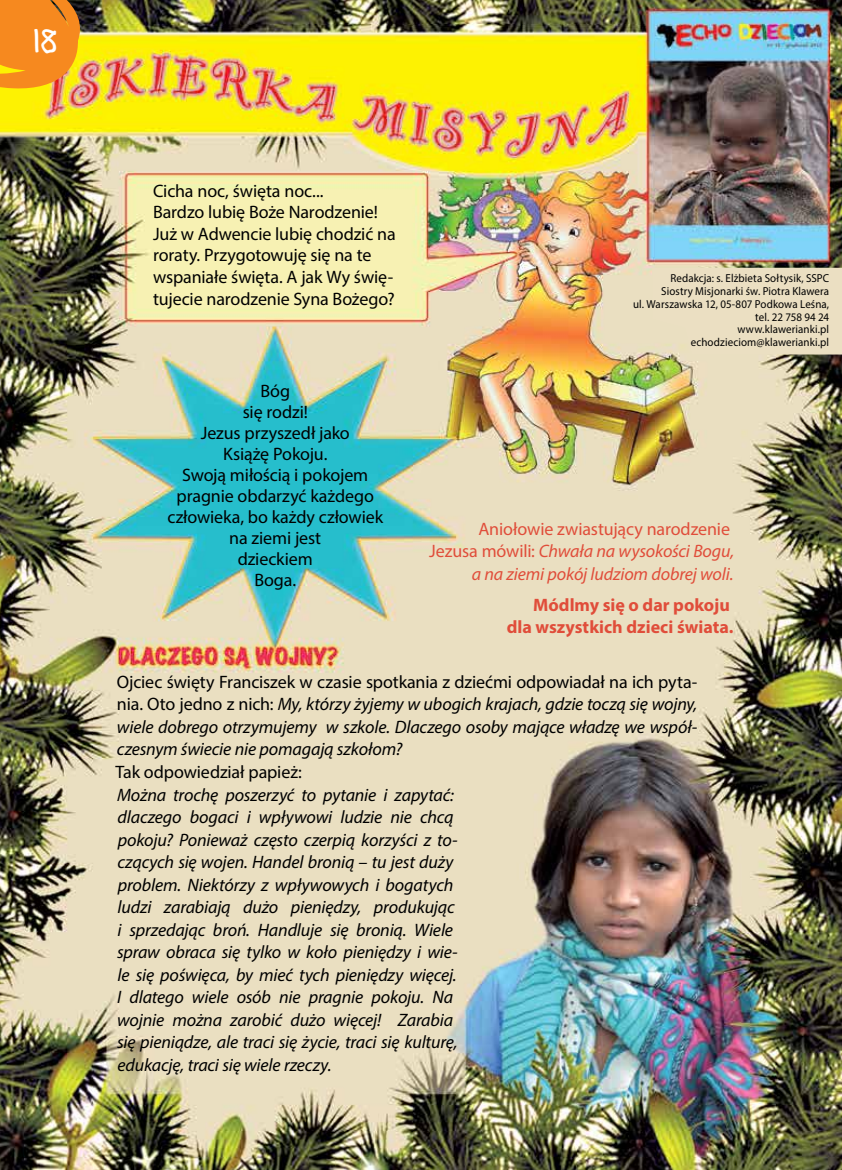
<style>
.page{position:relative;width:842px;height:1170px;background:#fff}
.page>*{position:absolute;margin:0;border:0;box-sizing:border-box;transform-origin:0 0}
.t1{font:31.5px "Kids";color:#fff}
.t2{font:italic 18px/22.5px "Myriad Pro";letter-spacing:-.01em;color:#000}
.t3{font:18px/21px "Myriad Pro";letter-spacing:-.005em;color:#000}
.t4{font:italic 18px/22.5px "Myriad Pro";letter-spacing:-.01em;color:#e04d3a;text-align:right}
.t5{font:700 18px/22.5px "Myriad Pro";color:#e04d3a;text-align:right}
.t6{font:11.55px/12.8px "Myriad Pro";letter-spacing:.01em;color:#000;text-align:right;scale:.95 1}
.s1{font-style:normal}
</style>
<div class="page">
<img style="left:0;top:0;width:842px;height:1169px">
<div style="left:652px;top:268px;width:190px;height:86px;background:#ebdfc2"></div>
<img style="left:0;top:0;width:81px;height:94px">
<h1 class="t1" style="left:30px;top:22px;width:30px">18</h1>
<p class="t3" style="left:153px;top:179px;width:244px;line-height:21.6px">Cicha noc, święta noc...<br>Bardzo lubię Boże Narodzenie!<br>Już w Adwencie lubię chodzić na roraty. Przygotowuję się na te wspaniałe święta. A jak Wy świę&shy;tujecie narodzenie Syna Bożego?</p>
<p class="t6" style="left:633px;top:272px;width:208px">Redakcja: s. Elżbieta Sołtysik, SSPC<br>Siostry Misjonarki św. Piotra Klawera<br>ul. Warszawska 12, 05-807 Podkowa Leśna, tel. 22 758 94 24<br>www.klawerianki.pl echodzieciom@klawerianki.pl</p>
<p class="t3" style="left:167px;top:380px;width:217px;text-align:center">Bóg<br>się rodzi!<br>Jezus przyszedł jako<br>Książę Pokoju.<br>Swoją miłością i pokojem pragnie obdarzyć każdego człowieka, bo każdy człowiek na ziemi jest<br>dzieckiem<br>Boga.</p>
<p class="t4" style="left:429px;top:517px;width:307px"><span class="s1">Aniołowie zwiastujący narodzenie<br>Jezusa mówili:</span> Chwała na wysokości Bogu, a na ziemi pokój ludziom dobrej woli.</p>
<p class="t5" style="left:507px;top:592px;width:228px">Módlmy się o dar pokoju<br>dla wszystkich dzieci świata.</p>
<p class="t2" style="left:117px;top:670px;width:582px;text-align:justify"><span class="s1">Ojciec święty Franciszek w czasie spotkania z dziećmi odpowiadał na ich pyta&shy;nia. Oto jedno z nich:</span> My, którzy żyjemy w ubogich krajach, gdzie toczą się wojny, wiele dobrego otrzymujemy w szkole. Dlaczego osoby mające władzę we współ&shy;czesnym świecie nie pomagają szkołom?</p>
<p class="t3" style="left:116px;top:761px;width:188px">Tak odpowiedział papież:</p>
<p class="t2" style="left:117px;top:783px;width:342px">Można trochę poszerzyć to pytanie i zapytać: dlaczego bogaci i wpływowi ludzie nie chcą pokoju? Ponieważ często czerpią korzyści z to&shy;czących się wojen. Handel bronią – tu jest duży problem. Niektórzy z wpływowych i bogatych ludzi zarabiają dużo pieniędzy, produkując i sprzedając broń. Handluje się bronią. Wiele spraw obraca się tylko w koło pieniędzy i wie&shy;le się poświęca, by mieć tych pieniędzy więcej.<br>I dlatego wiele osób nie pragnie pokoju. Na wojnie można zarobić dużo więcej! Zarabia się pieniądze, ale traci się życie, traci się kulturę, edukację, traci się wiele rzeczy.</p>
</div>
